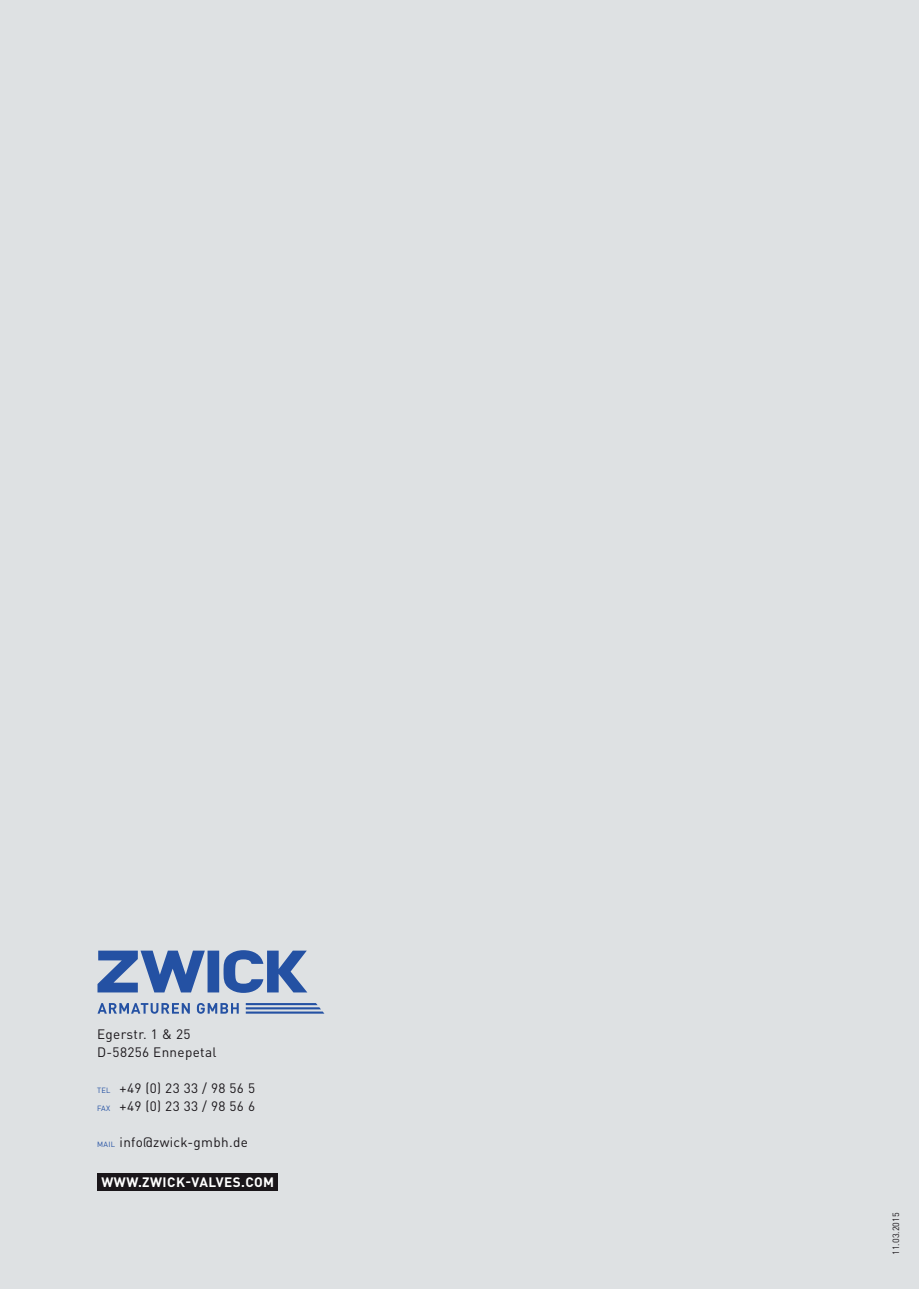
<style>
.page{position:relative;width:919px;height:1289px;background:#fff}
.page>*{position:absolute;margin:0;border:0;box-sizing:border-box;transform-origin:0 0}
.t1{font:13.5px/18px "DIN Pro";letter-spacing:.025em;color:#1a161a}
.t2{font:700 13.5px "DIN Pro";letter-spacing:.035em;color:#fff}
.t3{font:9px "DIN";color:#1a161a}
.s1{font-size:7.5px;color:#2451a3}
</style>
<div class="page">
<div style="left:0;top:0;width:918px;height:1288px;background:#dee1e3"></div>
<div style="left:97px;top:1172px;width:180px;height:18px;background:#1a161a"></div>
<svg style="left:246px;top:1003px;width:78px;height:10px"></svg>
<svg style="left:97px;top:1003px;width:142px;height:10px"></svg>
<svg style="left:97px;top:950px;width:210px;height:42px"></svg>
<p class="t1" style="left:97px;top:1024px;width:121px">Egerstr. 1 &amp; 25<br>D-58256 Ennepetal</p>
<p class="t1" style="left:97px;top:1078px;width:159px"><span class="s1">TEL</span> +49 (0) 23 33 / 98 56 5<br><span class="s1">FAX</span> +49 (0) 23 33 / 98 56 6</p>
<p class="t1" style="left:97px;top:1132px;width:152px"><span class="s1">MAIL</span> info@zwick-gmbh.de</p>
<p class="t2" style="left:101px;top:1170px;width:174px">WWW.ZWICK-VALVES.COM</p>
<p class="t3" style="left:890px;top:1254px;width:44px;rotate:-90deg">11.03.2015</p>
</div>
